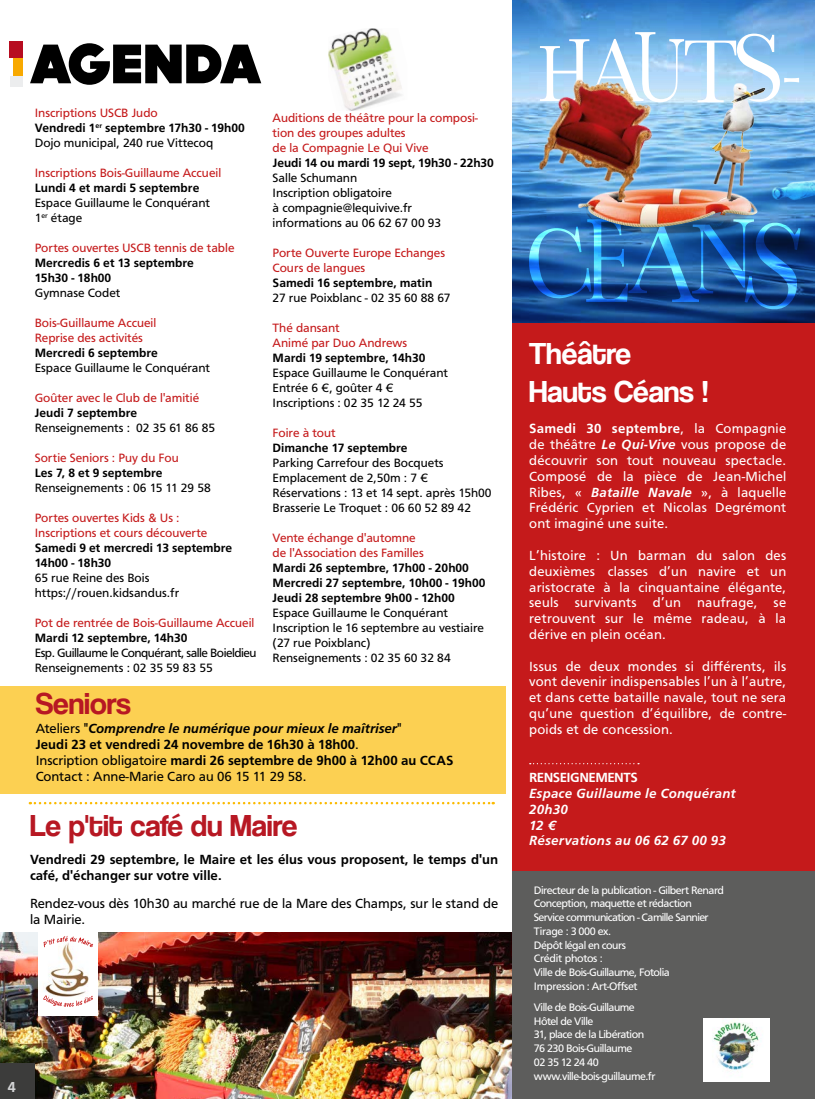
<style>
.page{position:relative;width:815px;height:1099px;background:#fff}
.page>*{position:absolute;margin:0;border:0;box-sizing:border-box;transform-origin:0 0}
.t1{font:31.25px "Coolvetica Rg";color:#b71823}
.t2{font:31.25px/37.5px "Coolvetica Rg";color:#fff}
.t3{font:700 15px "Carto Gothic Std";color:#d4d5d6}
.t4{font:13.75px/15.8px "Carto Gothic Std";letter-spacing:.02em;color:#fff;text-align:justify}
.t5{font:700 13.75px/15.8px "Carto Gothic Std";color:#000}
.t6{font:13.75px/15.9px "Carto Gothic Std";color:#000}
.t7{font:italic 700 13.75px/15.8px "Carto Gothic Std";letter-spacing:.02em;color:#fff}
.t8{font:700 13.75px "Carto Gothic Std";letter-spacing:-.04em;color:#fff}
.t9{font:12.5px/15px "Carto Gothic Std";color:#000}
.t10{font:12.5px/15px "Carto Gothic Std";color:#c51a1b}
.t11{font:700 12.5px/15px "Carto Gothic Std";color:#000}
.t12{font:12.5px/15px "Carto Gothic Std";letter-spacing:-.04em;color:#000}
.t13{font:11.25px/13.8px "Carto Gothic Std";letter-spacing:-.04em;color:#fff}
.s1{font-weight:400;color:#c51a1b}
.s2{font-weight:400}
.s3{font-style:italic}
.s4{font-weight:700}
.s5{font-weight:700;font-style:italic}
</style>
<div class="page">
<svg style="left:30px;top:43px;width:231px;height:42px"></svg>
<div style="left:10px;top:76px;width:13px;height:10px;background:#ecedee"></div>
<div style="left:10px;top:41px;width:13px;height:16px;background:#b70c20"></div>
<div style="left:13px;top:58px;width:10px;height:17px;background:#f8a900"></div>
<div style="left:0;top:686px;width:506px;height:107px;background:#fcd052"></div>
<img style="left:0;top:932px;width:513px;height:166px">
<div style="left:513px;top:870px;width:302px;height:228px;background:#5d5d5c"></div>
<img style="left:704px;top:1018px;width:66px;height:63px">
<div style="left:513px;top:0;width:302px;height:870px;background:#c51a1b"></div>
<svg style="left:30px;top:801px;width:464px;height:3px"></svg>
<img style="left:328px;top:28px;width:74px;height:83px">
<svg style="left:530px;top:763px;width:109px;height:1px"></svg>
<img style="left:38px;top:932px;width:60px;height:83px">
<img style="left:63px;top:935px;width:20px;height:8px">
<img style="left:43px;top:994px;width:50px;height:8px">
<img style="left:512px;top:0;width:303px;height:322px">
<img style="left:763px;top:166px;width:52px;height:44px">
<img style="left:529px;top:219px;width:272px;height:91px">
<svg style="left:724px;top:32px;width:75px;height:70px;background:#a0ccf0"></svg>
<img style="left:577px;top:210px;width:186px;height:18px">
<img style="left:512px;top:8px;width:212px;height:217px">
<img style="left:700px;top:160px;width:63px;height:50px">
<img style="left:687px;top:71px;width:97px;height:89px">
<img style="left:717px;top:132px;width:53px;height:36px">
<div style="left:0;top:1063px;width:35px;height:35px;background:#3c3c3b"></div>
<p class="t11" style="left:35px;top:105px;width:212px"><span class="s1">Inscriptions USCB Judo<br></span>Vendredi 1<sup>er</sup> septembre 17h30 - 19h00<br><span class="s2">Dojo municipal, 240 rue Vittecoq</span></p>
<p class="t10" style="left:35px;top:165px;width:188px">Inscriptions Bois-Guillaume Accueil</p>
<p class="t11" style="left:35px;top:180px;width:166px">Lundi 4 et mardi 5 septembre</p>
<p class="t9" style="left:35px;top:195px;width:177px">Espace Guillaume le Conquérant<br>1<sup>er</sup> étage</p>
<p class="t10" style="left:35px;top:240px;width:201px">Portes ouvertes USCB tennis de table</p>
<p class="t11" style="left:35px;top:255px;width:161px">Mercredis 6 et 13 septembre<br>15h30 - 18h00</p>
<p class="t9" style="left:35px;top:285px;width:87px">Gymnase Codet</p>
<p class="t10" style="left:35px;top:315px;width:123px">Bois-Guillaume Accueil<br>Reprise des activités</p>
<p class="t11" style="left:35px;top:345px;width:125px">Mercredi 6 septembre</p>
<p class="t9" style="left:35px;top:360px;width:177px">Espace Guillaume le Conquérant</p>
<p class="t10" style="left:35px;top:390px;width:166px">Goûter avec le Club de l'amitié</p>
<p class="t11" style="left:35px;top:405px;width:104px">Jeudi 7 septembre</p>
<p class="t9" style="left:35px;top:420px;width:182px">Renseignements : 02 35 61 86 85</p>
<p class="t10" style="left:35px;top:450px;width:146px">Sortie Seniors : Puy du Fou</p>
<p class="t11" style="left:35px;top:465px;width:129px">Les 7, 8 et 9 septembre</p>
<p class="t9" style="left:35px;top:480px;width:178px">Renseignements : 06 15 11 29 58</p>
<p class="t10" style="left:35px;top:510px;width:174px">Portes ouvertes Kids &amp; Us :<br>Inscriptions et cours découverte</p>
<p class="t11" style="left:35px;top:540px;width:199px">Samedi 9 et mercredi 13 septembre<br>14h00 - 18h30</p>
<p class="t9" style="left:35px;top:570px;width:146px">65 rue Reine des Bois https://rouen.kidsandus.fr</p>
<p class="t10" style="left:35px;top:615px;width:221px">Pot de rentrée de Bois-Guillaume Accueil</p>
<p class="t11" style="left:35px;top:630px;width:154px">Mardi 12 septembre, 14h30</p>
<p class="t12" style="left:35px;top:645px;width:223px">Esp. Guillaume le Conquérant, salle Boieldieu<br>Renseignements : 02 35 59 83 55</p>
<p class="t10" style="left:273px;top:110px;width:207px">Auditions de théâtre pour la composi&shy;tion des groupes adultes<br>de la Compagnie Le Qui Vive</p>
<p class="t11" style="left:273px;top:155px;width:223px">Jeudi 14 ou mardi 19 sept, 19h30 - 22h30</p>
<p class="t9" style="left:273px;top:170px;width:170px">Salle Schumann<br>Inscription obligatoire<br>à compagnie@lequivive.fr informations au 06 62 67 00 93</p>
<p class="t10" style="left:273px;top:245px;width:174px">Porte Ouverte Europe Echanges<br>Cours de langues</p>
<p class="t11" style="left:273px;top:275px;width:161px">Samedi 16 septembre, matin</p>
<p class="t9" style="left:273px;top:290px;width:179px">27 rue Poixblanc - 02 35 60 88 67</p>
<p class="t10" style="left:273px;top:320px;width:136px">Thé dansant<br>Animé par Duo Andrews</p>
<p class="t11" style="left:273px;top:350px;width:154px">Mardi 19 septembre, 14h30</p>
<p class="t9" style="left:273px;top:365px;width:177px">Espace Guillaume le Conquérant<br>Entrée 6 €, goûter 4 €<br>Inscriptions : 02 35 12 24 55</p>
<p class="t10" style="left:273px;top:425px;width:65px">Foire à tout</p>
<p class="t11" style="left:273px;top:440px;width:137px">Dimanche 17 septembre</p>
<p class="t9" style="left:273px;top:455px;width:221px">Parking Carrefour des Bocquets<br>Emplacement de 2,50m : 7 €<br>Réservations : 13 et 14 sept. après 15h00<br>Brasserie Le Troquet : 06 60 52 89 42</p>
<p class="t10" style="left:273px;top:530px;width:153px">Vente échange d'automne de l'Association des Familles</p>
<p class="t11" style="left:273px;top:560px;width:214px">Mardi 26 septembre, 17h00 - 20h00<br>Mercredi 27 septembre, 10h00 - 19h00<br>Jeudi 28 septembre 9h00 - 12h00</p>
<p class="t9" style="left:273px;top:605px;width:213px">Espace Guillaume le Conquérant<br>Inscription le 16 septembre au vestiaire (27 rue Poixblanc)<br>Renseignements : 02 35 60 32 84</p>
<h1 class="t1" style="left:36px;top:685px;width:97px">Seniors</h1>
<p class="t5" style="left:36px;top:720px;width:419px"><span class="s2">Ateliers "</span><span class="s3">Comprendre le numérique pour mieux le maîtriser</span><span class="s2">"<br></span>Jeudi 23 et vendredi 24 novembre de 16h30 à 18h00<span class="s2">.<br>Inscription obligatoire</span> mardi 26 septembre de 9h00 à 12h00 au CCAS <span class="s2">Contact : Anne-Marie Caro au 06 15 11 29 58.</span></p>
<h1 class="t1" style="left:30px;top:807px;width:269px">Le p'tit café du Maire</h1>
<p class="t5" style="left:30px;top:851px;width:470px">Vendredi 29 septembre, le Maire et les élus vous proposent, le temps d'un café, d'échanger sur votre ville.</p>
<p class="t6" style="left:30px;top:895px;width:470px">Rendez-vous dès 10h30 au marché rue de la Mare des Champs, sur le stand de la Mairie.</p>
<p class="t3" style="left:8px;top:1078px;width:10px">4</p>
<h1 class="t2" style="left:529px;top:334px;width:181px">Théâtre<br>Hauts Céans !</h1>
<p class="t4" style="left:529px;top:421px;width:259px"><span class="s4">Samedi 30 septembre</span>, la Compagnie de théâtre <span class="s5">Le Qui-Vive</span> vous propose de découvrir son tout nouveau spectacle.<br>Composé de la pièce de Jean-Michel Ribes, « <span class="s5">Bataille Navale</span> », à laquelle Frédéric Cyprien et Nicolas Degrémont ont imaginé une suite.</p>
<p class="t4" style="left:529px;top:547px;width:259px">L’histoire : Un barman du salon des deuxièmes classes d’un navire et un aristocrate à la cinquantaine élégante, seuls survivants d’un naufrage, se retrouvent sur le même radeau, à la dérive en plein océan.</p>
<p class="t4" style="left:529px;top:658px;width:259px">Issus de deux mondes si différents, ils vont devenir indispensables l’un à l’autre, et dans cette bataille navale, tout ne sera qu’une question d’équilibre, de contre&shy;poids et de concession.</p>
<p class="t8" style="left:529px;top:769px;width:110px">RENSEIGNEMENTS</p>
<p class="t7" style="left:529px;top:785px;width:208px">Espace Guillaume le Conquérant<br>20h30<br>12 €<br>Réservations au 06 62 67 00 93</p>
<p class="t13" style="left:534px;top:883px;width:192px">Directeur de la publication - Gilbert Renard<br>Conception, maquette et rédaction<br>Service communication - Camille Sannier<br>Tirage : 3 000 ex.<br>Dépôt légal en cours<br>Crédit photos :<br>Ville de Bois-Guillaume, Fotolia<br>Impression : Art-Offset</p>
<p class="t13" style="left:534px;top:1000px;width:123px">Ville de Bois-Guillaume<br>Hôtel de Ville<br>31, place de la Libération<br>76 230 Bois-Guillaume<br>02 35 12 24 40 www.ville-bois-guillaume.fr</p>
</div>
